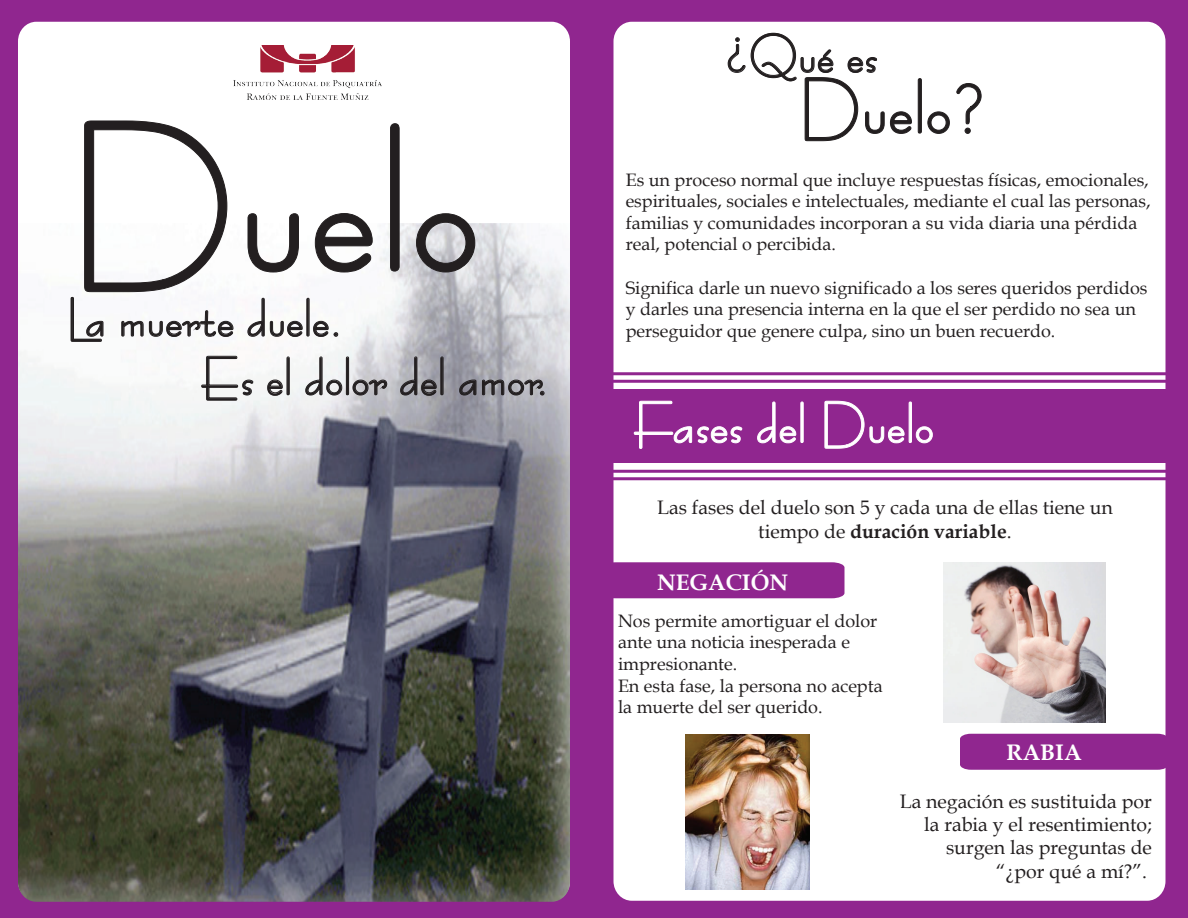
<style>
.page{position:relative;width:1188px;height:918px;background:#90268f}
.page>*{position:absolute;margin:0;border:0;box-sizing:border-box;transform-origin:0 0}
.t1{font:700 190.65px "Bernardo Moda";color:#231f20}
.t2{font:700 70.5px "Bernardo Moda";color:#231f20}
.t3{font:700 52.5px "Bernardo Moda";color:#fff}
.t4{font:700 48.9px/58.7px "Bernardo Moda";color:#231f20}
.t5{font:700 22.5px "Book Antiqua";color:#fff}
.t6{font:19.5px/23.4px "Book Antiqua";color:#231f20;text-align:center}
.t7{font:18px/21.6px "Book Antiqua";color:#231f20}
.s1{font-weight:700}
</style>
<div class="page">
<div style="left:18px;top:22px;width:552px;height:879px;background:#fff;border-radius:19px"></div>
<div style="left:614px;top:22px;width:552px;height:879px;background:#fff;border-radius:19px"></div>
<img style="left:18px;top:223px;width:552px;height:679px">
<svg style="left:247px;top:213px;width:52px;height:60px"></svg>
<svg style="left:315px;top:213px;width:58px;height:60px"></svg>
<svg style="left:390px;top:123px;width:10px;height:149px"></svg>
<svg style="left:416px;top:213px;width:60px;height:60px;background:#cbcbcf"></svg>
<svg style="left:70px;top:120px;width:164px;height:222px"></svg>
<svg style="left:247px;top:297px;width:92px;height:40px"></svg>
<svg style="left:201px;top:355px;width:53px;height:46px"></svg>
<svg style="left:267px;top:356px;width:23px;height:40px"></svg>
<svg style="left:305px;top:356px;width:83px;height:40px"></svg>
<svg style="left:400px;top:356px;width:44px;height:40px;background:#939399"></svg>
<svg style="left:459px;top:379px;width:86px;height:17px"></svg>
<svg style="left:727px;top:33px;width:223px;height:109px"></svg>
<svg style="left:956px;top:83px;width:26px;height:51px"></svg>
<div style="left:606px;top:389px;width:567px;height:73px;background:#90268f"></div>
<hr style="left:603px;top:380px;width:570px;height:3px;background:#90268f">
<hr style="left:603px;top:372px;width:570px;height:3px;background:#90268f">
<hr style="left:606px;top:477px;width:570px;height:3px;background:#90268f">
<hr style="left:606px;top:470px;width:570px;height:3px;background:#90268f">
<svg style="left:633px;top:400px;width:110px;height:49px"></svg>
<svg style="left:757px;top:401px;width:47px;height:43px"></svg>
<svg style="left:824px;top:400px;width:109px;height:49px"></svg>
<div style="left:613px;top:562px;width:231px;height:36px;background:#90268f"></div>
<div style="left:960px;top:734px;width:206px;height:36px;background:#90268f"></div>
<img style="left:233px;top:45px;width:148px;height:54px">
<img style="left:944px;top:562px;width:162px;height:160px">
<img style="left:685px;top:734px;width:124px;height:155px">
<h1 class="t1" style="left:67px;top:82px;width:416px">Duelo</h1>
<h3 class="t4" style="left:202px;top:290px;width:348px;text-indent:-135px">La muerte duele.<br>Es el dolor del amor.</h3>
<h3 class="t4" style="left:722px;top:26px;width:158px">¿Qué es</h3>
<h2 class="t2" style="left:798px;top:63px;width:194px">Duelo?</h2>
<p class="t7" style="left:626px;top:168px;width:527px">Es un proceso normal que incluye respuestas físicas, emocionales, espirituales, sociales e intelectuales, mediante el cual las personas, familias y comunidades incorporan a su vida diaria una pérdida real, potencial o percibida.</p>
<p class="t7" style="left:626px;top:276px;width:523px">Significa darle un nuevo significado a los seres queridos perdidos y darles una presencia interna en la que el ser perdido no sea un perseguidor que genere culpa, sino un buen recuerdo.</p>
<h3 class="t3" style="left:635px;top:391px;width:301px">Fases del Duelo</h3>
<p class="t6" style="left:657px;top:495px;width:457px">Las fases del duelo son 5 y cada una de ellas tiene un tiempo de <span class="s1">duración variable</span>.</p>
<p class="t5" style="left:657px;top:567px;width:133px">NEGACIÓN</p>
<p class="t7" style="left:618px;top:609px;width:266px">Nos permite amortiguar el dolor ante una noticia inesperada e impresionante.<br>En esta fase, la persona no acepta la muerte del ser querido.</p>
<p class="t5" style="left:1006px;top:737px;width:77px">RABIA</p>
<p class="t6" style="left:900px;top:789px;width:254px;text-align:right">La negación es sustituida por la rabia y el resentimiento; surgen las preguntas de “¿por qué a mí?”.</p>
</div>
